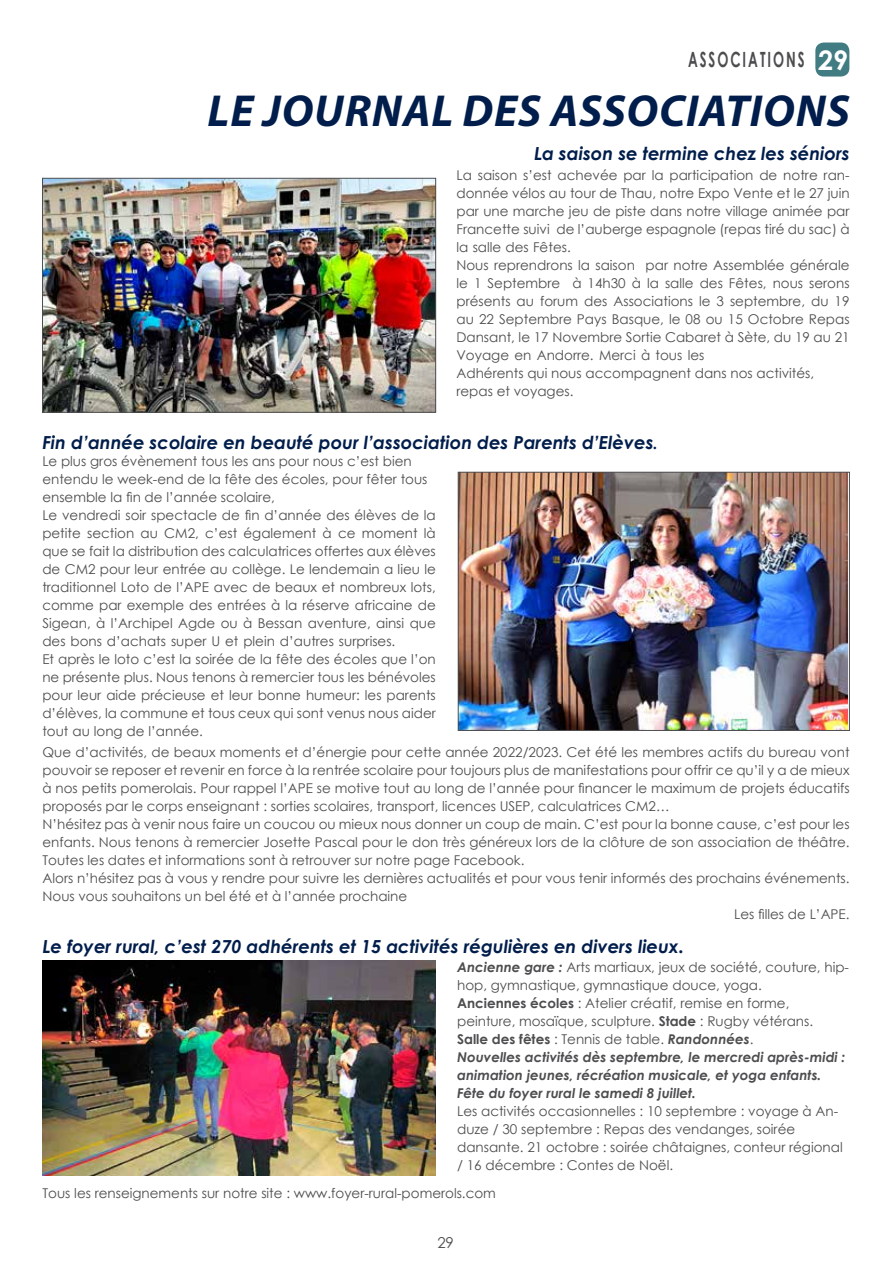
<style>
.page{position:relative;width:893px;height:1263px;background:#fff}
.page>*{position:absolute;margin:0;border:0;box-sizing:border-box;transform-origin:0 0}
.t1{font:italic 700 45px "Myriad Pro";letter-spacing:.02em;color:#001d4b}
.t2{font:700 21px "Century Gothic";letter-spacing:.15em;color:#4d4d4f;scale:.63 1}
.t3{font:italic 700 18px "Century Gothic";color:#001d4b}
.t4{font:15px "Century Gothic";color:#4d4d4f}
.t5{font:13.5px/18px "Century Gothic";color:#4d4d4f}
.s1{font-size:27px;color:#fff}
.s2{font-size:15px}
.s3{font-weight:700;font-style:italic}
.s4{font-weight:700}
</style>
<div class="page">
<div style="left:815px;top:43px;width:34px;height:34px;background:#427c83;border-radius:9px"></div>
<img style="left:44px;top:180px;width:390px;height:230px">
<div style="left:42px;top:178px;width:394px;height:234px;border:1px solid #4d4d4f"></div>
<img style="left:460px;top:474px;width:388px;height:255px">
<div style="left:458px;top:472px;width:392px;height:259px;border:1px solid #4d4d4f"></div>
<img style="left:43px;top:960px;width:393px;height:215px">
<h2 class="t2" style="left:688px;top:44px;width:101px">asso ciatio</h2>
<h2 class="t2" style="left:786px;top:44px;width:100px">ns <span class="s1">29</span></h2>
<h1 class="t1" style="left:208px;top:81px;width:644px">LE JOURNAL DES ASSOCIATIONS</h1>
<h3 class="t3" style="left:534px;top:140px;width:317px">La saison se termine chez les séniors</h3>
<p class="t5" style="left:456px;top:166px;width:395px">La saison s’est achevée par la participation de notre ran&shy;donnée vélos au tour de Thau, notre Expo Vente et le 27 juin par une marche jeu de piste dans notre village animée par Francette suivi de l’auberge espagnole (repas tiré du sac) à la salle des Fêtes.<br>Nous reprendrons la saison par notre Assemblée générale le 1 Septembre à 14h30 à la salle des Fêtes, nous serons présents au forum des Associations le 3 septembre, du 19 au 22 Septembre Pays Basque, le 08 ou 15 Octobre Repas Dansant, le 17 Novembre Sortie Cabaret à Sète, du 19 au 21<br>Voyage en Andorre. Merci à tous les<br>Adhérents qui nous accompagnent dans nos activités, repas et voyages.</p>
<h3 class="t3" style="left:42px;top:429px;width:617px">Fin d’année scolaire en beauté pour l’association des Parents d’Elèves<span class="s2">.</span></h3>
<p class="t5" style="left:42px;top:452px;width:395px">Le plus gros évènement tous les ans pour nous c’est bien entendu le week-end de la fête des écoles, pour fêter tous ensemble la fin de l’année scolaire,<br>Le vendredi soir spectacle de fin d’année des élèves de la petite section au CM2, c’est également à ce moment là que se fait la distribution des calculatrices offertes aux élèves de CM2 pour leur entrée au collège. Le lendemain a lieu le traditionnel Loto de l’APE avec de beaux et nombreux lots, comme par exemple des entrées à la réserve africaine de Sigean, à l’Archipel Agde ou à Bessan aventure, ainsi que des bons d’achats super U et plein d’autres surprises.<br>Et après le loto c’est la soirée de la fête des écoles que l’on ne présente plus. Nous tenons à remercier tous les bénévoles pour leur aide précieuse et leur bonne humeur: les parents d’élèves, la commune et tous ceux qui sont venus nous aider tout au long de l’année.</p>
<p class="t5" style="left:43px;top:743px;width:809px">Que d’activités, de beaux moments et d’énergie pour cette année 2022/2023. Cet été les membres actifs du bureau vont</p>
<p class="t5" style="left:43px;top:761px;width:809px">pouvoir se reposer et revenir en force à la rentrée scolaire pour toujours plus de manifestations pour offrir ce qu’il y a de mieux</p>
<p class="t5" style="left:43px;top:779px;width:809px">à nos petits pomerolais. Pour rappel l’APE se motive tout au long de l’année pour financer le maximum de projets éducatifs</p>
<p class="t5" style="left:43px;top:797px;width:628px">proposés par le corps enseignant : sorties scolaires, transport, licences USEP, calculatrices CM2…</p>
<p class="t5" style="left:43px;top:815px;width:809px">N’hésitez pas à venir nous faire un coucou ou mieux nous donner un coup de main. C’est pour la bonne cause, c’est pour les</p>
<p class="t5" style="left:43px;top:833px;width:809px">enfants. Nous tenons à remercier Josette Pascal pour le don très généreux lors de la clôture de son association de théâtre.</p>
<p class="t5" style="left:43px;top:851px;width:483px">Toutes les dates et informations sont à retrouver sur notre page Facebook.</p>
<p class="t5" style="left:43px;top:869px;width:809px">Alors n’hésitez pas à vous y rendre pour suivre les dernières actualités et pour vous tenir informés des prochains événements.</p>
<p class="t5" style="left:43px;top:887px;width:366px">Nous vous souhaitons un bel été et à l’année prochaine</p>
<p class="t5" style="left:734px;top:905px;width:117px">Les filles de L’APE.</p>
<h3 class="t3" style="left:43px;top:933px;width:643px">Le foyer rural, c’est 270 adhérents et 15 activités régulières en divers lieux.</h3>
<p class="t5" style="left:457px;top:958px;width:393px"><span class="s3">Ancienne gare :</span> Arts martiaux, jeux de société, couture, hip&shy;hop, gymnastique, gymnastique douce, yoga.<br><span class="s4">Anciennes écoles</span> : Atelier créatif, remise en forme, peinture, mosaïque, sculpture. <span class="s4">Stade</span> : Rugby vétérans.<br><span class="s4">Salle des fêtes</span> : Tennis de table. <span class="s3">Randonnées</span>.<br><span class="s3">Nouvelles activités dès septembre, le mercredi après-midi : animation jeunes, récréation musicale, et yoga enfants.<br>Fête du foyer rural le samedi 8 juillet.</span></p>
<p class="t5" style="left:457px;top:1102px;width:387px">Les activités occasionnelles : 10 septembre : voyage à An&shy;duze / 30 septembre : Repas des vendanges, soirée dansante. 21 octobre : soirée châtaignes, conteur régional / 16 décembre : Contes de Noël.</p>
<p class="t5" style="left:43px;top:1184px;width:455px">Tous les renseignements sur notre site : www.foyer-rural-pomerols.com</p>
<p class="t4" style="left:437px;top:1232px;width:18px">29</p>
</div>
